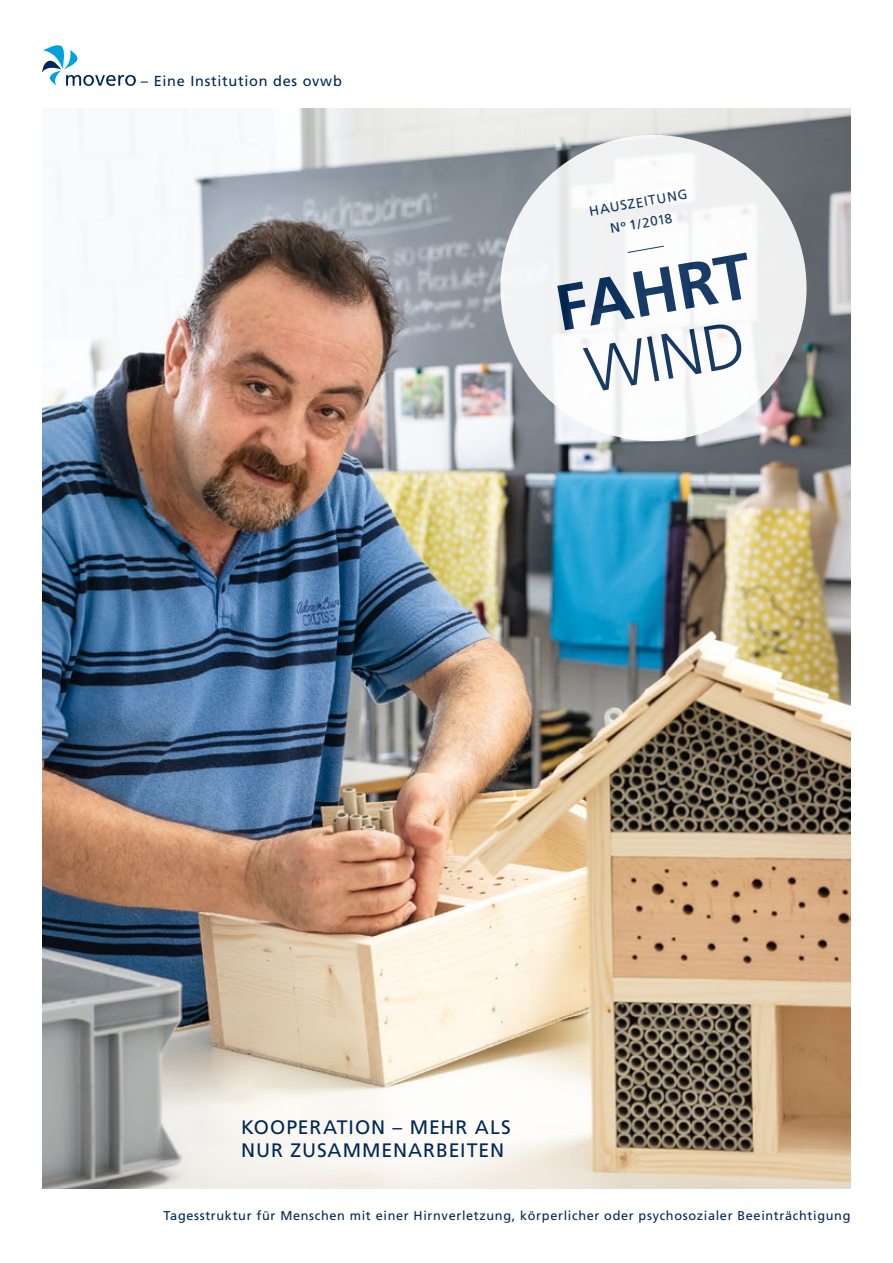
<style>
.page{position:relative;width:893px;height:1263px;background:#fff}
.page>*{position:absolute;margin:0;border:0;box-sizing:border-box;transform-origin:0 0}
.t1{font:700 64.5px "Frutiger LT Std";color:#002857}
.t2{font:300 64.5px "Frutiger LT Std";color:#002857}
.t3{font:19.5px/22.5px "Frutiger LT Std";letter-spacing:.05em;color:#002857}
.t4{font:14.55px "Frutiger LT Std";letter-spacing:.05em;color:#002857}
.t5{font:13.5px/21px "Frutiger LT Std";color:#002857;text-align:center}
.t6{font:12.75px "Frutiger LT Std";letter-spacing:.05em;color:#002857}
</style>
<div class="page">
<img style="left:43px;top:108px;width:807px;height:1080px">
<svg style="left:42px;top:45px;width:94px;height:41px"></svg>
<svg style="left:488px;top:123px;width:331px;height:330px"></svg>
<svg style="left:627px;top:245px;width:38px;height:8px"></svg>
<p class="t4" style="left:141px;top:72px;width:202px">– Eine Institution des ovwb</p>
<p class="t5" style="left:588px;top:201px;width:101px;rotate:-10deg">HAUSZEITUNG<br>Nº 1/2018</p>
<h1 class="t1" style="left:549px;top:272px;width:199px;rotate:-10deg">FAHRT</h1>
<h1 class="t2" style="left:580px;top:335px;width:163px;rotate:-10deg">WIND</h1>
<h2 class="t3" style="left:241px;top:1116px;width:271px">KOOPERATION – MEHR ALS<br>NUR ZUSAMMENARBEITEN</h2>
<p class="t6" style="left:163px;top:1208px;width:688px">Tagesstruktur für Menschen mit einer Hirnverletzung, körperlicher oder psychosozialer Beeinträchtigung</p>
</div>
